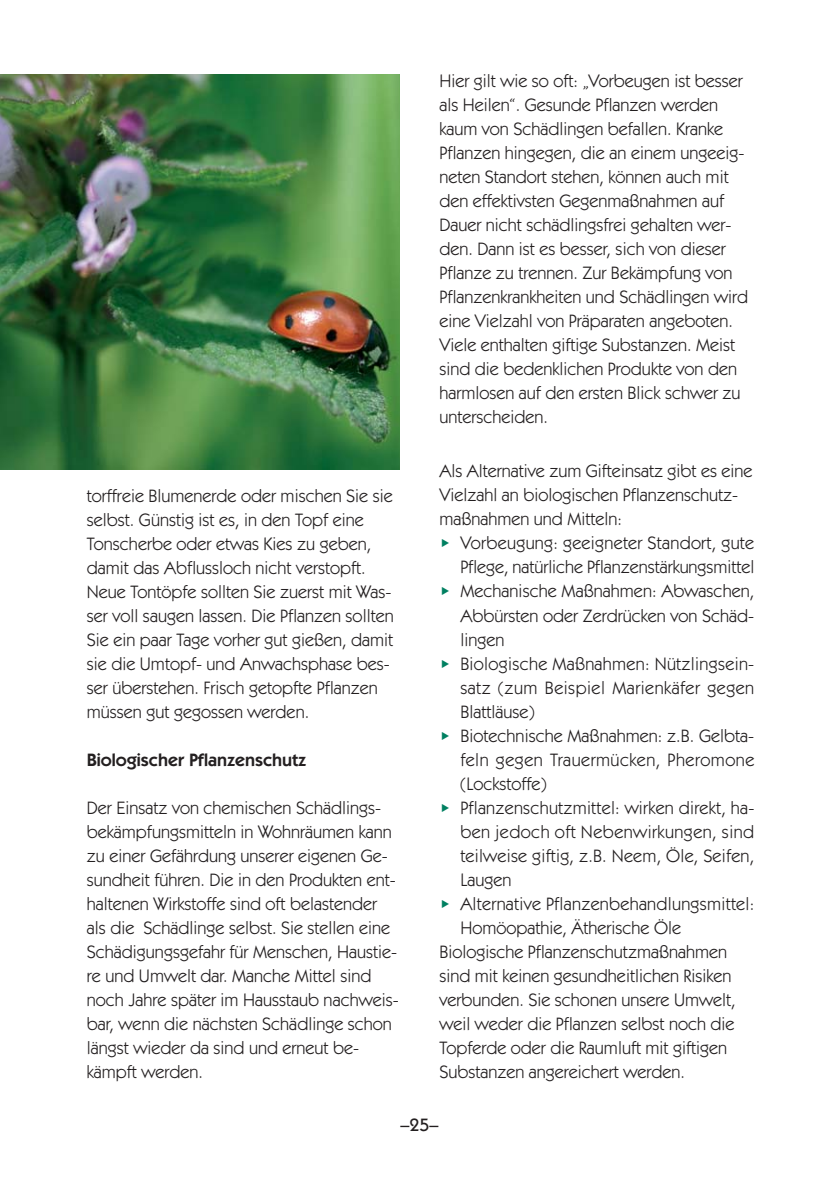
<style>
.page{position:relative;width:840px;height:1191px;background:#fff}
.page>*{position:absolute;margin:0;border:0;box-sizing:border-box;transform-origin:0 0}
.t1{font:18px/24px "Itc Kabel";color:#231f20}
.t2{font:600 18px "Itc Kabel";color:#231f20}
.t3{font:500 18px "Itc Kabel";color:#231f20}
.s1{color:#008061}
</style>
<div class="page">
<img style="left:0;top:74px;width:399px;height:395px">
<p class="t1" style="left:87px;top:485px;width:308px">torffreie Blumenerde oder mischen Sie sie selbst. Günstig ist es, in den Topf eine Tonscherbe oder etwas Kies zu geben, damit das Abflussloch nicht verstopft.<br>Neue Tontöpfe sollten Sie zuerst mit Was&shy;ser voll saugen lassen. Die Pflanzen sollten Sie ein paar Tage vorher gut gießen, damit sie die Umtopf- und Anwachsphase bes&shy;ser überstehen. Frisch getopfte Pflanzen müssen gut gegossen werden.</p>
<p class="t2" style="left:87px;top:753px;width:220px">Biologischer Pflanzenschutz</p>
<p class="t1" style="left:87px;top:797px;width:313px">Der Einsatz von chemischen Schädlings&shy;bekämpfungsmitteln in Wohnräumen kann zu einer Gefährdung unserer eigenen Ge&shy;sundheit führen. Die in den Produkten ent&shy;haltenen Wirkstoffe sind oft belastender als die Schädlinge selbst. Sie stellen eine Schädigungsgefahr für Menschen, Haustie&shy;re und Umwelt dar. Manche Mittel sind noch Jahre später im Hausstaub nachweis&shy;bar, wenn die nächsten Schädlinge schon längst wieder da sind und erneut be&shy;kämpft werden.</p>
<p class="t1" style="left:439px;top:70px;width:310px">Hier gilt wie so oft: „Vorbeugen ist besser als Heilen“. Gesunde Pflanzen werden kaum von Schädlingen befallen. Kranke Pflanzen hingegen, die an einem ungeeig&shy;neten Standort stehen, können auch mit den effektivsten Gegenmaßnahmen auf Dauer nicht schädlingsfrei gehalten wer&shy;den. Dann ist es besser, sich von dieser Pflanze zu trennen. Zur Bekämpfung von Pflanzenkrankheiten und Schädlingen wird eine Vielzahl von Präparaten angeboten.<br>Viele enthalten giftige Substanzen. Meist sind die bedenklichen Produkte von den harmlosen auf den ersten Blick schwer zu unterscheiden.</p>
<p class="t1" style="left:439px;top:460px;width:314px">Als Alternative zum Gifteinsatz gibt es eine<br>Vielzahl an biologischen Pflanzenschutz&shy;maßnahmen und Mitteln:</p>
<p class="t1" style="left:439px;top:532px;width:316px;text-align:right"><span class="s1">◆</span> Vorbeugung: geeigneter Standort, gute<br>Pflege, natürliche Pflanzenstärkungsmittel</p>
<p class="t1" style="left:460px;top:580px;width:295px;text-align:justify;text-indent:-21px"><span class="s1">◆</span> Mechanische Maßnahmen: Abwaschen, Abbürsten oder Zerdrücken von Schäd&shy;lingen</p>
<p class="t1" style="left:460px;top:652px;width:295px;text-align:justify;text-indent:-21px"><span class="s1">◆</span> Biologische Maßnahmen: Nützlingsein&shy;satz (zum Beispiel Marienkäfer gegen Blattläuse)</p>
<p class="t1" style="left:460px;top:724px;width:295px;text-align:justify;text-indent:-21px"><span class="s1">◆</span> Biotechnische Maßnahmen: z.B. Gelbta&shy;feln gegen Trauermücken, Pheromone (Lockstoffe)</p>
<p class="t1" style="left:460px;top:796px;width:295px;text-align:justify;text-indent:-21px"><span class="s1">◆</span> Pflanzenschutzmittel: wirken direkt, ha&shy;ben jedoch oft Nebenwirkungen, sind teilweise giftig, z.B. Neem, Öle, Seifen, Laugen</p>
<p class="t1" style="left:439px;top:892px;width:316px"><span class="s1">◆</span> Alternative Pflanzenbehandlungsmittel:</p>
<p class="t1" style="left:460px;top:916px;width:222px">Homöopathie, Ätherische Öle</p>
<p class="t1" style="left:439px;top:940px;width:289px">Biologische Pflanzenschutzmaßnahmen</p>
<p class="t1" style="left:439px;top:964px;width:293px">sind mit keinen gesundheitlichen Risiken</p>
<p class="t1" style="left:439px;top:988px;width:298px">verbunden. Sie schonen unsere Umwelt,</p>
<p class="t1" style="left:439px;top:1012px;width:296px">weil weder die Pflanzen selbst noch die</p>
<p class="t1" style="left:439px;top:1036px;width:289px">Topferde oder die Raumluft mit giftigen</p>
<p class="t1" style="left:439px;top:1060px;width:247px">Substanzen angereichert werden.</p>
<p class="t3" style="left:400px;top:1117px;width:40px">–25–</p>
</div>
